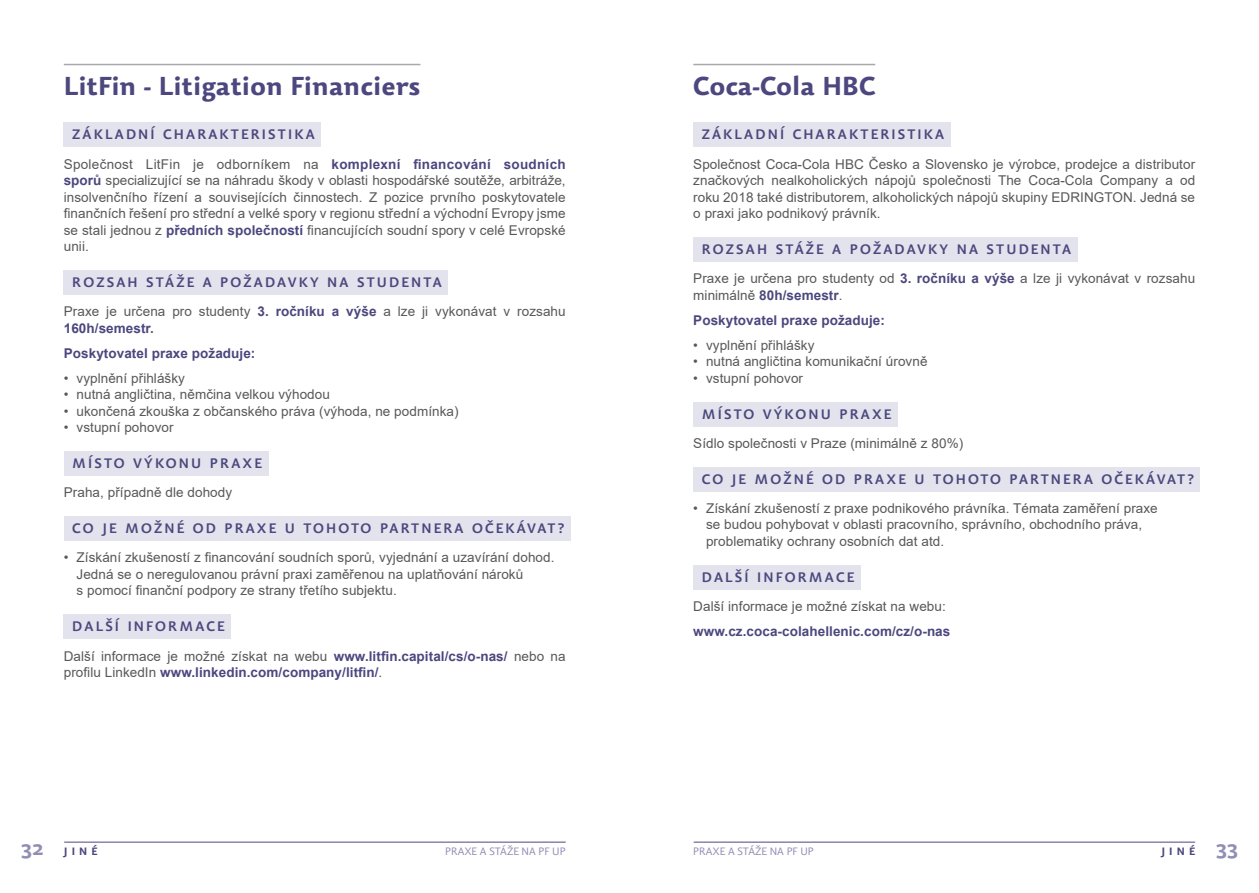
<style>
.page{position:relative;width:1259px;height:893px;background:#fff}
.page>*{position:absolute;margin:0;border:0;box-sizing:border-box;transform-origin:0 0}
.Nadpis_2{font:700 25.5px "Dederon SDOT";color:#4c477e}
.t1{font:700 19.5px "Dederon SDOT";color:#918eb4}
.t2{font:13.5px/16.5px "Arial";letter-spacing:.005em;color:#57585a}
.Titulek_podbravený{font:600 13.5px "Dederon SLOT";letter-spacing:.16em;color:#4c477e}
.t3{font:700 13.5px/16.5px "Arial";letter-spacing:.005em;color:#4c477e}
.t4{font:300 10.5px "Dederon SLOT";color:#918eb4}
.Normal{font:700 10.5px "Dederon SDOT";letter-spacing:.4em;color:#4c477e}
.s1{font-weight:700;color:#4c477e}
.s2{font-weight:700}
.s3{font-weight:400;color:#57585a}
.s4{font-size:19.5px;color:#918eb4}
</style>
<div class="page">
<hr style="left:64px;top:842px;width:502px;height:1px;background:#4c477e">
<hr style="left:693px;top:842px;width:502px;height:1px;background:#4c477e">
<hr style="left:64px;top:64px;width:356px;height:1px;background:#a8a9ad">
<div style="left:64px;top:123px;width:257px;height:24px;background:#e3e3ed"></div>
<div style="left:64px;top:270px;width:384px;height:25px;background:#e3e3ed"></div>
<div style="left:64px;top:451px;width:204px;height:25px;background:#e3e3ed"></div>
<div style="left:64px;top:516px;width:507px;height:25px;background:#e3e3ed"></div>
<div style="left:64px;top:614px;width:167px;height:25px;background:#e3e3ed"></div>
<hr style="left:693px;top:64px;width:182px;height:1px;background:#a8a9ad">
<div style="left:693px;top:123px;width:257px;height:24px;background:#e3e3ed"></div>
<div style="left:693px;top:237px;width:384px;height:25px;background:#e3e3ed"></div>
<div style="left:693px;top:402px;width:204px;height:24px;background:#e3e3ed"></div>
<div style="left:693px;top:467px;width:507px;height:24px;background:#e3e3ed"></div>
<div style="left:693px;top:565px;width:167px;height:24px;background:#e3e3ed"></div>
<p class="Nadpis_2" style="left:64px;top:70px;width:358px">LitFin - Litigation Financiers</p>
<p class="Titulek_podbravený" style="left:72px;top:126px;width:244px">ZÁKLADNÍ CHARAKTERISTIKA</p>
<p class="t2" style="left:64px;top:156px;width:503px;text-align:justify">Společnost LitFin je odborníkem na <span class="s1">komplexní financování soudních sporů</span> specializující se na náhradu škody v oblasti hospodářské soutěže, arbitráže, insolvenčního řízení a souvisejících činnostech. Z pozice prvního poskytovatele finančních řešení pro střední a velké spory v regionu střední a východní Evropy jsme se stali jednou z <span class="s1">předních společností</span> financujících soudní spory v celé Evropské unii.</p>
<p class="Titulek_podbravený" style="left:72px;top:274px;width:371px">ROZSAH STÁŽE A POŽADAVKY NA STUDENTA</p>
<p class="t2" style="left:64px;top:303px;width:503px">Praxe je určena pro studenty <span class="s1">3. ročníku a výše</span> a lze ji vykonávat v rozsahu<br><span class="s1">160h/semestr</span><span class="s2">.</span></p>
<p class="t3" style="left:64px;top:345px;width:193px">Poskytovatel praxe požaduje:</p>
<p class="t2" style="left:64px;top:370px;width:123px">• vyplnění přihlášky</p>
<p class="t2" style="left:64px;top:386px;width:268px">• nutná angličtina, němčina velkou výhodou</p>
<p class="t2" style="left:64px;top:403px;width:396px">• ukončená zkouška z občanského práva (výhoda, ne podmínka)</p>
<p class="t2" style="left:64px;top:419px;width:111px">• vstupní pohovor</p>
<p class="Titulek_podbravený" style="left:72px;top:455px;width:191px">MÍSTO VÝKONU PRAXE</p>
<p class="t2" style="left:64px;top:484px;width:170px">Praha, případně dle dohody</p>
<p class="Titulek_podbravený" style="left:72px;top:520px;width:493px">CO JE MOŽNÉ OD PRAXE U TOHOTO PARTNERA OČEKÁVAT?</p>
<p class="t2" style="left:77px;top:549px;width:479px;text-indent:-13px">• Získání zkušeností z financování soudních sporů, vyjednání a uzavírání dohod.<br>Jedná se o neregulovanou právní praxi zaměřenou na uplatňování nároků<br>s pomocí finanční podpory ze strany třetího subjektu.</p>
<p class="Titulek_podbravený" style="left:72px;top:618px;width:154px">DALŠÍ INFORMACE</p>
<p class="t3" style="left:64px;top:648px;width:503px"><span class="s3">Další informace je možné získat na webu</span> www.litfin.capital/cs/o-nas/ <span class="s3">nebo na profilu LinkedIn</span> www.linkedin.com/company/litfin/<span class="s3">.</span></p>
<p class="Nadpis_2" style="left:693px;top:70px;width:183px">Coca-Cola HBC</p>
<p class="Titulek_podbravený" style="left:702px;top:126px;width:244px">ZÁKLADNÍ CHARAKTERISTIKA</p>
<p class="t2" style="left:693px;top:156px;width:503px;text-align:justify">Společnost Coca-Cola HBC Česko a Slovensko je výrobce, prodejce a distributor značkových nealkoholických nápojů společnosti The Coca-Cola Company a od roku 2018 také distributorem, alkoholických nápojů skupiny EDRINGTON. Jedná se o praxi jako podnikový právník.</p>
<p class="Titulek_podbravený" style="left:702px;top:241px;width:371px">ROZSAH STÁŽE A POŽADAVKY NA STUDENTA</p>
<p class="t2" style="left:693px;top:270px;width:503px">Praxe je určena pro studenty od <span class="s1">3. ročníku a výše</span> a lze ji vykonávat v rozsahu minimálně <span class="s1">80h/semestr</span>.</p>
<p class="t3" style="left:693px;top:312px;width:193px">Poskytovatel praxe požaduje:</p>
<p class="t2" style="left:693px;top:337px;width:123px">• vyplnění přihlášky</p>
<p class="t2" style="left:693px;top:353px;width:236px">• nutná angličtina komunikační úrovně</p>
<p class="t2" style="left:693px;top:370px;width:111px">• vstupní pohovor</p>
<p class="Titulek_podbravený" style="left:702px;top:406px;width:191px">MÍSTO VÝKONU PRAXE</p>
<p class="t2" style="left:693px;top:435px;width:271px">Sídlo společnosti v Praze (minimálně z 80%)</p>
<p class="Titulek_podbravený" style="left:702px;top:471px;width:493px">CO JE MOŽNÉ OD PRAXE U TOHOTO PARTNERA OČEKÁVAT?</p>
<p class="t2" style="left:706px;top:500px;width:453px;text-indent:-13px">• Získání zkušeností z praxe podnikového právníka. Témata zaměření praxe se budou pohybovat v oblasti pracovního, správního, obchodního práva, problematiky ochrany osobních dat atd.</p>
<p class="Titulek_podbravený" style="left:702px;top:569px;width:154px">DALŠÍ INFORMACE</p>
<p class="t2" style="left:693px;top:598px;width:254px">Další informace je možné získat na webu:</p>
<p class="t3" style="left:693px;top:623px;width:259px">www.cz.coca-colahellenic.com/cz/o-nas</p>
<p class="Normal" style="left:21px;top:845px;width:78px"><span class="s4">32</span> JINÉ</p>
<p class="t4" style="left:445px;top:845px;width:122px">PRAXE A STÁŽE NA PF UP</p>
<p class="t4" style="left:693px;top:845px;width:122px">PRAXE A STÁŽE NA PF UP</p>
<h2 class="t1" style="left:1216px;top:836px;width:24px">33</h2>
<p class="Normal" style="left:1161px;top:845px;width:35px">JINÉ</p>
</div>
